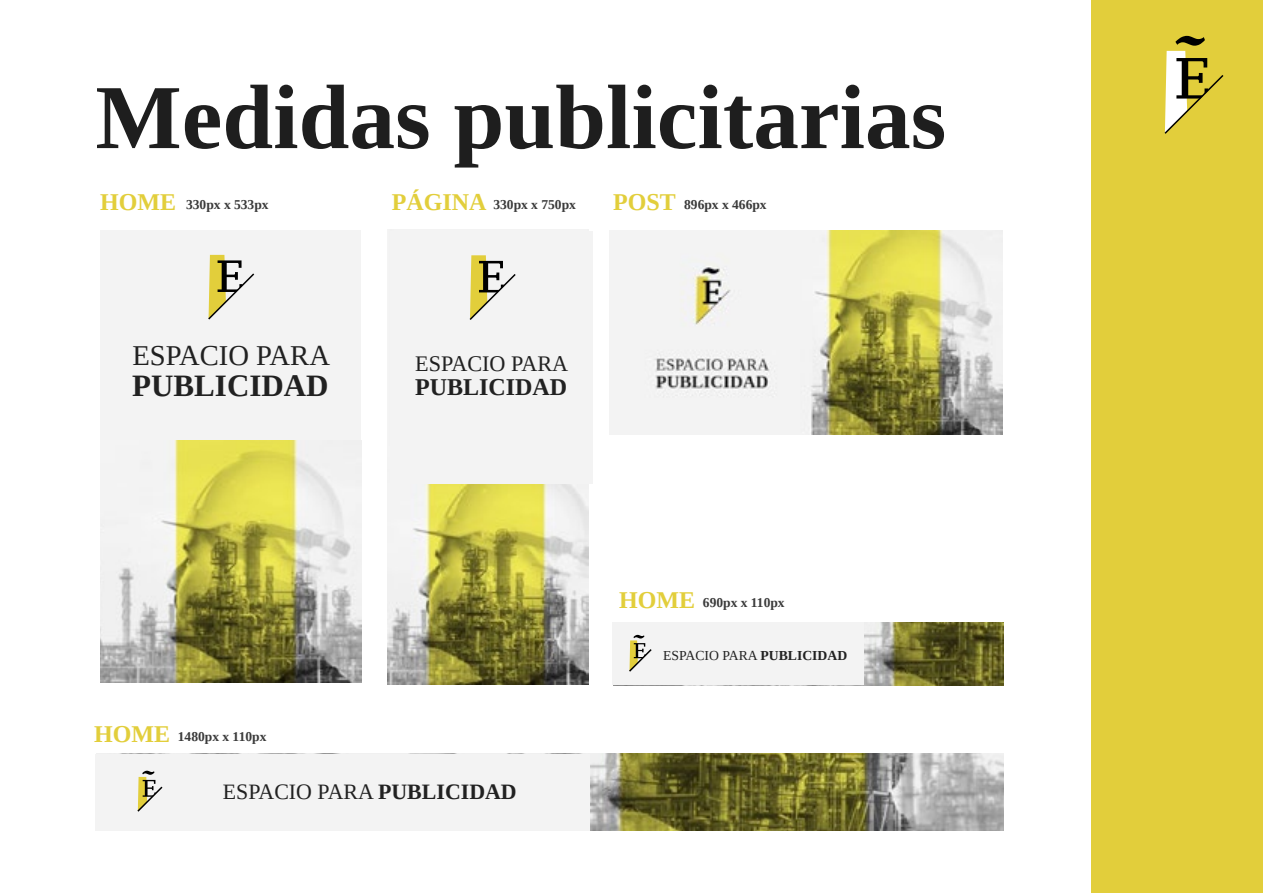
<style>
.page{position:relative;width:1263px;height:893px;background:#fff}
.page>*{position:absolute;margin:0;border:0;box-sizing:border-box;transform-origin:0 0}
.t1{font:700 91.35px "Tinos";color:#1e1e1e}
.t2{font:700 31.05px "Tinos";color:#212121}
.t3{font:28.65px "Tinos";color:#212121}
.t4{font:700 24px "Tinos";color:#e2ce3b}
.t5{font:700 24px "Tinos";color:#212121}
.t6{font:22.2px "Tinos";color:#212121}
.t7{font:21.9px "Tinos";color:#212121}
.t8{font:13.65px "Tinos";color:#212121}
.t9{font:700 13.5px "Tinos";color:#3a3a3a}
.s1{font-size:24px;color:#e2ce3b}
.s2{font-weight:700}
</style>
<div class="page">
<div style="left:1091px;top:0;width:172px;height:893px;background:#e2ce3b"></div>
<svg style="left:1164px;top:36px;width:60px;height:98px"></svg>
<img style="left:388px;top:230px;width:200px;height:454px">
<img style="left:610px;top:230px;width:393px;height:205px">
<div style="left:100px;top:231px;width:261px;height:325px;background:#f3f3f3"></div>
<svg style="left:208px;top:255px;width:47px;height:65px"></svg>
<div style="left:390px;top:232px;width:202px;height:252px;background:#f3f3f3"></div>
<svg style="left:469px;top:255px;width:47px;height:65px"></svg>
<img style="left:100px;top:440px;width:261px;height:242px">
<img style="left:97px;top:753px;width:906px;height:77px">
<div style="left:95px;top:754px;width:495px;height:76px;background:#f3f3f3"></div>
<svg style="left:137px;top:771px;width:26px;height:41px"></svg>
<img style="left:864px;top:622px;width:139px;height:63px">
<div style="left:612px;top:622px;width:252px;height:63px;background:#f3f3f3"></div>
<svg style="left:629px;top:635px;width:23px;height:37px"></svg>
<h1 class="t1" style="left:95px;top:56px;width:852px">Medidas publicitarias</h1>
<h3 class="t4" style="left:100px;top:185px;width:78px">HOME</h3>
<p class="t9" style="left:392px;top:196px;width:186px"><span class="s1">PÁGINA</span> 330px x 750px</p>
<p class="t9" style="left:613px;top:196px;width:155px"><span class="s1">POST</span> 896px x 466px</p>
<p class="t9" style="left:186px;top:196px;width:84px">330px x 533px</p>
<h3 class="t3" style="left:132px;top:337px;width:199px">ESPACIO PARA</h3>
<h2 class="t2" style="left:132px;top:365px;width:198px">PUBLICIDAD</h2>
<h3 class="t6" style="left:415px;top:349px;width:155px">ESPACIO PARA</h3>
<h3 class="t5" style="left:415px;top:370px;width:154px">PUBLICIDAD</h3>
<h3 class="t4" style="left:94px;top:717px;width:78px">HOME</h3>
<p class="t9" style="left:178px;top:728px;width:90px">1480px x 110px</p>
<h3 class="t7" style="left:223px;top:777px;width:295px">ESPACIO PARA <span class="s2">PUBLICIDAD</span></h3>
<h3 class="t4" style="left:619px;top:583px;width:78px">HOME</h3>
<p class="t9" style="left:703px;top:593px;width:83px">690px x 110px</p>
<p class="t8" style="left:663px;top:647px;width:185px">ESPACIO PARA <span class="s2">PUBLICIDAD</span></p>
</div>
